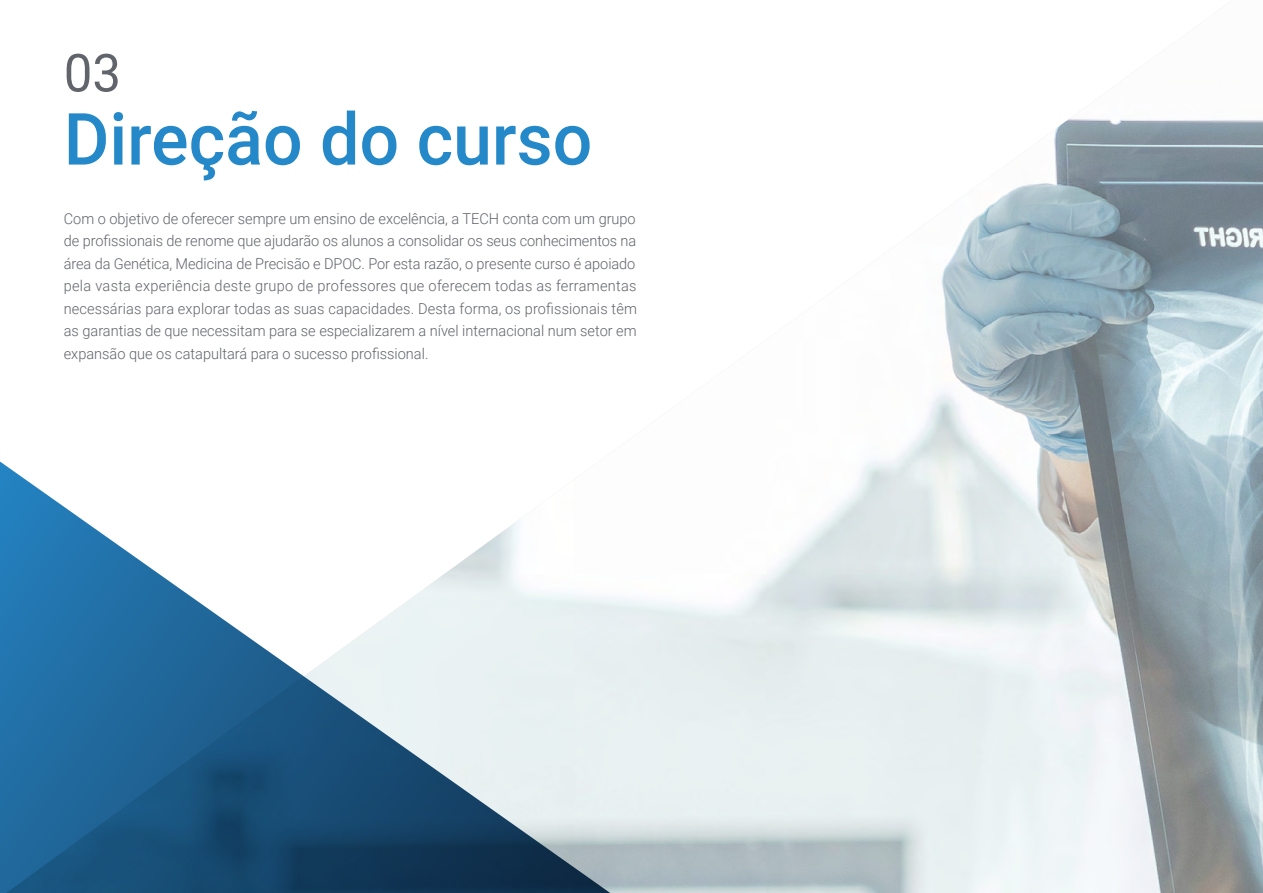
<style>
.page{position:relative;width:1263px;height:893px;background:#fff}
.page>*{position:absolute;margin:0;border:0;box-sizing:border-box;transform-origin:0 0}
.t1{font:500 72px "Roboto";color:#2488c9}
.t2{font:52.5px "Roboto";color:#61646a}
.t3{font:300 15px/22.5px "Roboto";color:#61646a;text-align:justify}
</style>
<div class="page">
<img style="left:640px;top:118px;width:623px;height:775px">
<svg style="left:0;top:461px;width:640px;height:432px"></svg>
<h2 class="t2" style="left:64px;top:36px;width:59px">03</h2>
<h1 class="t1" style="left:64px;top:89px;width:530px">Direção do curso</h1>
<p class="t3" style="left:64px;top:207px;width:575px">Com o objetivo de oferecer sempre um ensino de excelência, a TECH conta com um grupo de profissionais de renome que ajudarão os alunos a consolidar os seus conhecimentos na área da Genética, Medicina de Precisão e DPOC. Por esta razão, o presente curso é apoiado pela vasta experiência deste grupo de professores que oferecem todas as ferramentas necessárias para explorar todas as suas capacidades. Desta forma, os profissionais têm as garantias de que necessitam para se especializarem a nível internacional num setor em expansão que os catapultará para o sucesso profissional.</p>
</div>
